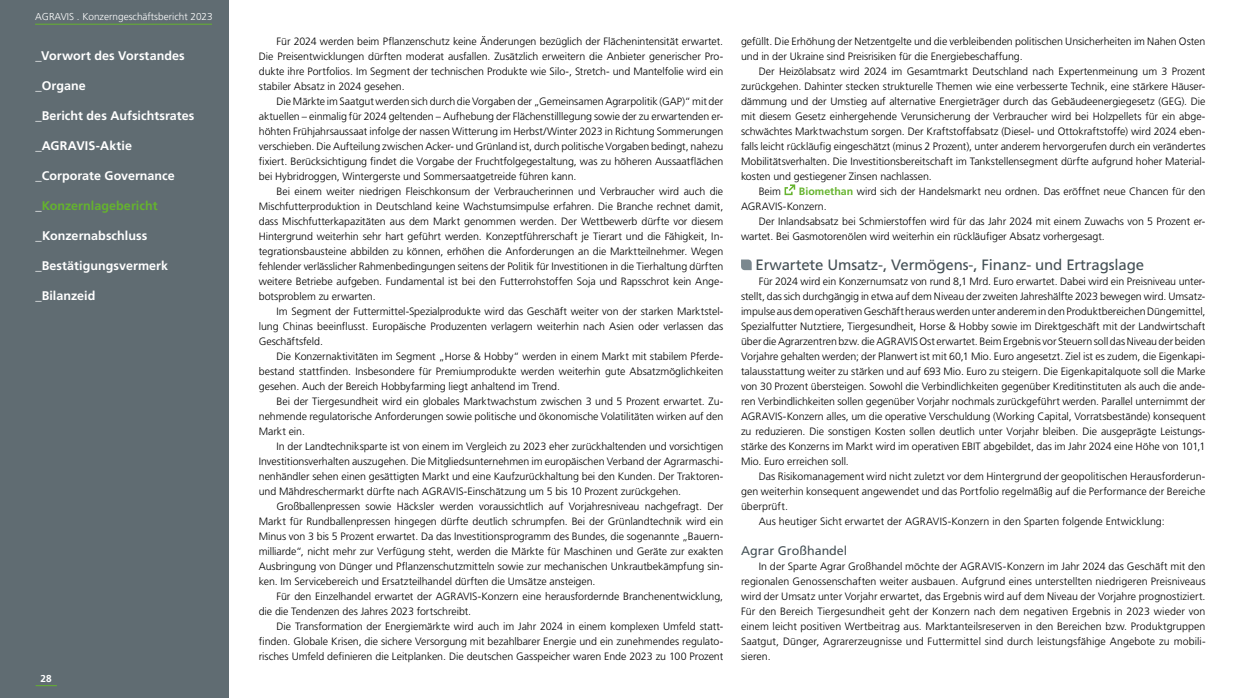
<style>
.page{position:relative;width:1241px;height:698px;background:#fff}
.page>*{position:absolute;margin:0;border:0;box-sizing:border-box;transform-origin:0 0}
.t1{font:15px "Frutiger LT Pro";letter-spacing:-.01em;color:#445055}
.t2{font:700 12.5px "Frutiger LT Pro";letter-spacing:.005em;color:#fff}
.t3{font:700 12.5px "Frutiger LT Pro";letter-spacing:.005em;color:#65b32e}
.t4{font:12.5px "Frutiger LT Pro";color:#445055}
.t5{font:300 10.62px/15px "Frutiger LT Pro";letter-spacing:-.005em;color:#000;text-align:justify}
.t6{font:300 10px "Frutiger LT Pro";color:#fff}
.t7{font:700 10px "Frutiger LT Pro";color:#fff}
.s1{color:#fff}
.s2{font-weight:700;color:#65b32e}
</style>
<div class="page">
<div style="left:0;top:0;width:228px;height:698px;background:#606c72"></div>
<svg style="left:36px;top:685px;width:21px;height:1px"></svg>
<hr style="left:35px;top:24px;width:177px;height:1px;background:#65b32e">
<svg style="left:784px;top:184px;width:12px;height:12px"></svg>
<svg style="left:741px;top:259px;width:10px;height:11px"></svg>
<p class="t6" style="left:35px;top:11px;width:179px">AGRAVIS . Konzerngeschäftsbericht 2023</p>
<p class="t2" style="left:35px;top:48px;width:151px">_Vorwort des Vorstandes</p>
<p class="t2" style="left:35px;top:78px;width:52px">_Organe</p>
<p class="t2" style="left:35px;top:108px;width:160px">_Bericht des Aufsichtsrates</p>
<p class="t2" style="left:35px;top:138px;width:98px">_AGRAVIS-Aktie</p>
<p class="t2" style="left:35px;top:168px;width:141px">_Corporate Governance</p>
<p class="t3" style="left:35px;top:198px;width:124px"><span class="s1">_</span>Konzernlagebericht</p>
<p class="t2" style="left:35px;top:228px;width:113px">_Konzernabschluss</p>
<p class="t2" style="left:35px;top:258px;width:134px">_Bestätigungsvermerk</p>
<p class="t2" style="left:35px;top:288px;width:62px">_Bilanzeid</p>
<p class="t7" style="left:41px;top:672px;width:13px">28</p>
<p class="t5" style="left:259px;top:34px;width:466px;text-indent:18px">Für 2024 werden beim Pflanzenschutz keine Änderungen bezüglich der Flächenintensität erwartet.<br>Die Preisentwicklungen dürften moderat ausfallen. Zusätzlich erweitern die Anbieter generischer Pro&shy;dukte ihre Portfolios. Im Segment der technischen Produkte wie Silo-, Stretch- und Mantelfolie wird ein stabiler Absatz in 2024 gesehen.</p>
<p class="t5" style="left:259px;top:94px;width:466px;text-indent:18px">Die Märkte im Saatgut werden sich durch die Vorgaben der „Gemeinsamen Agrarpolitik (GAP)“ mit der aktuellen – einmalig für 2024 geltenden – Aufhebung der Flächenstilllegung sowie der zu erwartenden er&shy;höhten Frühjahrsaussaat infolge der nassen Witterung im Herbst/Winter 2023 in Richtung Sommerungen verschieben. Die Aufteilung zwischen Acker- und Grünland ist, durch politische Vorgaben bedingt, nahezu fixiert. Berücksichtigung findet die Vorgabe der Fruchtfolgegestaltung, was zu höheren Aussaatflächen bei Hybridroggen, Wintergerste und Sommersaatgetreide führen kann.</p>
<p class="t5" style="left:259px;top:184px;width:466px;text-indent:18px">Bei einem weiter niedrigen Fleischkonsum der Verbraucherinnen und Verbraucher wird auch die Mischfutterproduktion in Deutschland keine Wachstumsimpulse erfahren. Die Branche rechnet damit, dass Mischfutterkapazitäten aus dem Markt genommen werden. Der Wettbewerb dürfte vor diesem Hintergrund weiterhin sehr hart geführt werden. Konzeptführerschaft je Tierart und die Fähigkeit, In&shy;tegrationsbausteine abbilden zu können, erhöhen die Anforderungen an die Marktteilnehmer. Wegen fehlender verlässlicher Rahmenbedingungen seitens der Politik für Investitionen in die Tierhaltung dürften weitere Betriebe aufgeben. Fundamental ist bei den Futterrohstoffen Soja und Rapsschrot kein Ange&shy;botsproblem zu erwarten.</p>
<p class="t5" style="left:259px;top:304px;width:466px;text-indent:18px">Im Segment der Futtermittel-Spezialprodukte wird das Geschäft weiter von der starken Marktstel&shy;lung Chinas beeinflusst. Europäische Produzenten verlagern weiterhin nach Asien oder verlassen das Geschäftsfeld.</p>
<p class="t5" style="left:259px;top:349px;width:466px;text-indent:18px">Die Konzernaktivitäten im Segment „Horse &amp; Hobby“ werden in einem Markt mit stabilem Pferde&shy;bestand stattfinden. Insbesondere für Premiumprodukte werden weiterhin gute Absatzmöglichkeiten gesehen. Auch der Bereich Hobbyfarming liegt anhaltend im Trend.</p>
<p class="t5" style="left:259px;top:394px;width:466px;text-indent:18px">Bei der Tiergesundheit wird ein globales Marktwachstum zwischen 3 und 5 Prozent erwartet. Zu&shy;nehmende regulatorische Anforderungen sowie politische und ökonomische Volatilitäten wirken auf den Markt ein.</p>
<p class="t5" style="left:259px;top:439px;width:466px;text-indent:18px">In der Landtechniksparte ist von einem im Vergleich zu 2023 eher zurückhaltenden und vorsichtigen Investitionsverhalten auszugehen. Die Mitgliedsunternehmen im europäischen Verband der Agrarmaschi&shy;nenhändler sehen einen gesättigten Markt und eine Kaufzurückhaltung bei den Kunden. Der Traktoren&shy;und Mähdreschermarkt dürfte nach AGRAVIS-Einschätzung um 5 bis 10 Prozent zurückgehen.</p>
<p class="t5" style="left:259px;top:499px;width:466px;text-indent:18px">Großballenpressen sowie Häcksler werden voraussichtlich auf Vorjahresniveau nachgefragt. Der Markt für Rundballenpressen hingegen dürfte deutlich schrumpfen. Bei der Grünlandtechnik wird ein Minus von 3 bis 5 Prozent erwartet. Da das Investitionsprogramm des Bundes, die sogenannte „Bauern&shy;milliarde“, nicht mehr zur Verfügung steht, werden die Märkte für Maschinen und Geräte zur exakten Ausbringung von Dünger und Pflanzenschutzmitteln sowie zur mechanischen Unkrautbekämpfung sin&shy;ken. Im Servicebereich und Ersatzteilhandel dürften die Umsätze ansteigen.</p>
<p class="t5" style="left:259px;top:589px;width:466px;text-indent:18px">Für den Einzelhandel erwartet der AGRAVIS-Konzern eine herausfordernde Branchenentwicklung, die die Tendenzen des Jahres 2023 fortschreibt.</p>
<p class="t5" style="left:259px;top:619px;width:466px;text-indent:18px">Die Transformation der Energiemärkte wird auch im Jahr 2024 in einem komplexen Umfeld statt&shy;finden. Globale Krisen, die sichere Versorgung mit bezahlbarer Energie und ein zunehmendes regulato&shy;risches Umfeld definieren die Leitplanken. Die deutschen Gasspeicher waren Ende 2023 zu 100 Prozent</p>
<p class="t5" style="left:741px;top:34px;width:466px">gefüllt. Die Erhöhung der Netzentgelte und die verbleibenden politischen Unsicherheiten im Nahen Osten und in der Ukraine sind Preisrisiken für die Energiebeschaffung.</p>
<p class="t5" style="left:758px;top:64px;width:448px">Der Heizölabsatz wird 2024 im Gesamtmarkt Deutschland nach Expertenmeinung um 3 Prozent</p>
<p class="t5" style="left:741px;top:79px;width:466px">zurückgehen. Dahinter stecken strukturelle Themen wie eine verbesserte Technik, eine stärkere Häuser-</p>
<p class="t5" style="left:741px;top:94px;width:466px">dämmung und der Umstieg auf alternative Energieträger durch das Gebäudeenergiegesetz (GEG). Die</p>
<p class="t5" style="left:741px;top:109px;width:466px">mit diesem Gesetz einhergehende Verunsicherung der Verbraucher wird bei Holzpellets für ein abge-</p>
<p class="t5" style="left:741px;top:124px;width:466px">schwächtes Marktwachstum sorgen. Der Kraftstoffabsatz (Diesel- und Ottokraftstoffe) wird 2024 eben-</p>
<p class="t5" style="left:741px;top:139px;width:466px">falls leicht rückläufig eingeschätzt (minus 2 Prozent), unter anderem hervorgerufen durch ein verändertes</p>
<p class="t5" style="left:741px;top:154px;width:466px">Mobilitätsverhalten. Die Investitionsbereitschaft im Tankstellensegment dürfte aufgrund hoher Material-</p>
<p class="t5" style="left:741px;top:169px;width:192px">kosten und gestiegener Zinsen nachlassen.</p>
<p class="t5" style="left:758px;top:184px;width:24px">Beim</p>
<p class="t5" style="left:741px;top:184px;width:466px;text-indent:58px"><span class="s2">Biomethan</span> wird sich der Handelsmarkt neu ordnen. Das eröffnet neue Chancen für den<br>AGRAVIS-Konzern.</p>
<p class="t5" style="left:741px;top:214px;width:466px;text-indent:18px">Der Inlandsabsatz bei Schmierstoffen wird für das Jahr 2024 mit einem Zuwachs von 5 Prozent er&shy;wartet. Bei Gasmotorenölen wird weiterhin ein rückläufiger Absatz vorhergesagt.</p>
<h1 class="t1" style="left:755px;top:256px;width:390px">Erwartete Umsatz-, Vermögens-, Finanz- und Ertragslage</h1>
<p class="t5" style="left:741px;top:274px;width:466px;text-indent:18px">Für 2024 wird ein Konzernumsatz von rund 8,1 Mrd. Euro erwartet. Dabei wird ein Preisniveau unter&shy;stellt, das sich durchgängig in etwa auf dem Niveau der zweiten Jahreshälfte 2023 bewegen wird. Umsatz&shy;impulse aus dem operativen Geschäft heraus werden unter anderem in den Produktbereichen Düngemittel, Spezialfutter Nutztiere, Tiergesundheit, Horse &amp; Hobby sowie im Direktgeschäft mit der Landwirtschaft über die Agrarzentren bzw. die AGRAVIS Ost erwartet. Beim Ergebnis vor Steuern soll das Niveau der beiden Vorjahre gehalten werden; der Planwert ist mit 60,1 Mio. Euro angesetzt. Ziel ist es zudem, die Eigenkapi&shy;talausstattung weiter zu stärken und auf 693 Mio. Euro zu steigern. Die Eigenkapitalquote soll die Marke von 30 Prozent übersteigen. Sowohl die Verbindlichkeiten gegenüber Kreditinstituten als auch die ande&shy;ren Verbindlichkeiten sollen gegenüber Vorjahr nochmals zurückgeführt werden. Parallel unternimmt der AGRAVIS-Konzern alles, um die operative Verschuldung (Working Capital, Vorratsbestände) konsequent zu reduzieren. Die sonstigen Kosten sollen deutlich unter Vorjahr bleiben. Die ausgeprägte Leistungs&shy;stärke des Konzerns im Markt wird im operativen EBIT abgebildet, das im Jahr 2024 eine Höhe von 101,1<br>Mio. Euro erreichen soll.</p>
<p class="t5" style="left:758px;top:469px;width:448px">Das Risikomanagement wird nicht zuletzt vor dem Hintergrund der geopolitischen Herausforderun-</p>
<p class="t5" style="left:741px;top:484px;width:466px">gen weiterhin konsequent angewendet und das Portfolio regelmäßig auf die Performance der Bereiche</p>
<p class="t5" style="left:741px;top:499px;width:48px">überprüft.</p>
<p class="t5" style="left:758px;top:514px;width:407px">Aus heutiger Sicht erwartet der AGRAVIS-Konzern in den Sparten folgende Entwicklung:</p>
<p class="t4" style="left:741px;top:543px;width:108px">Agrar Großhandel</p>
<p class="t5" style="left:741px;top:559px;width:466px;text-indent:18px">In der Sparte Agrar Großhandel möchte der AGRAVIS-Konzern im Jahr 2024 das Geschäft mit den regionalen Genossenschaften weiter ausbauen. Aufgrund eines unterstellten niedrigeren Preisniveaus wird der Umsatz unter Vorjahr erwartet, das Ergebnis wird auf dem Niveau der Vorjahre prognostiziert.<br>Für den Bereich Tiergesundheit geht der Konzern nach dem negativen Ergebnis in 2023 wieder von einem leicht positiven Wertbeitrag aus. Marktanteilsreserven in den Bereichen bzw. Produktgruppen Saatgut, Dünger, Agrarerzeugnisse und Futtermittel sind durch leistungsfähige Angebote zu mobili&shy;sieren.</p>
</div>
